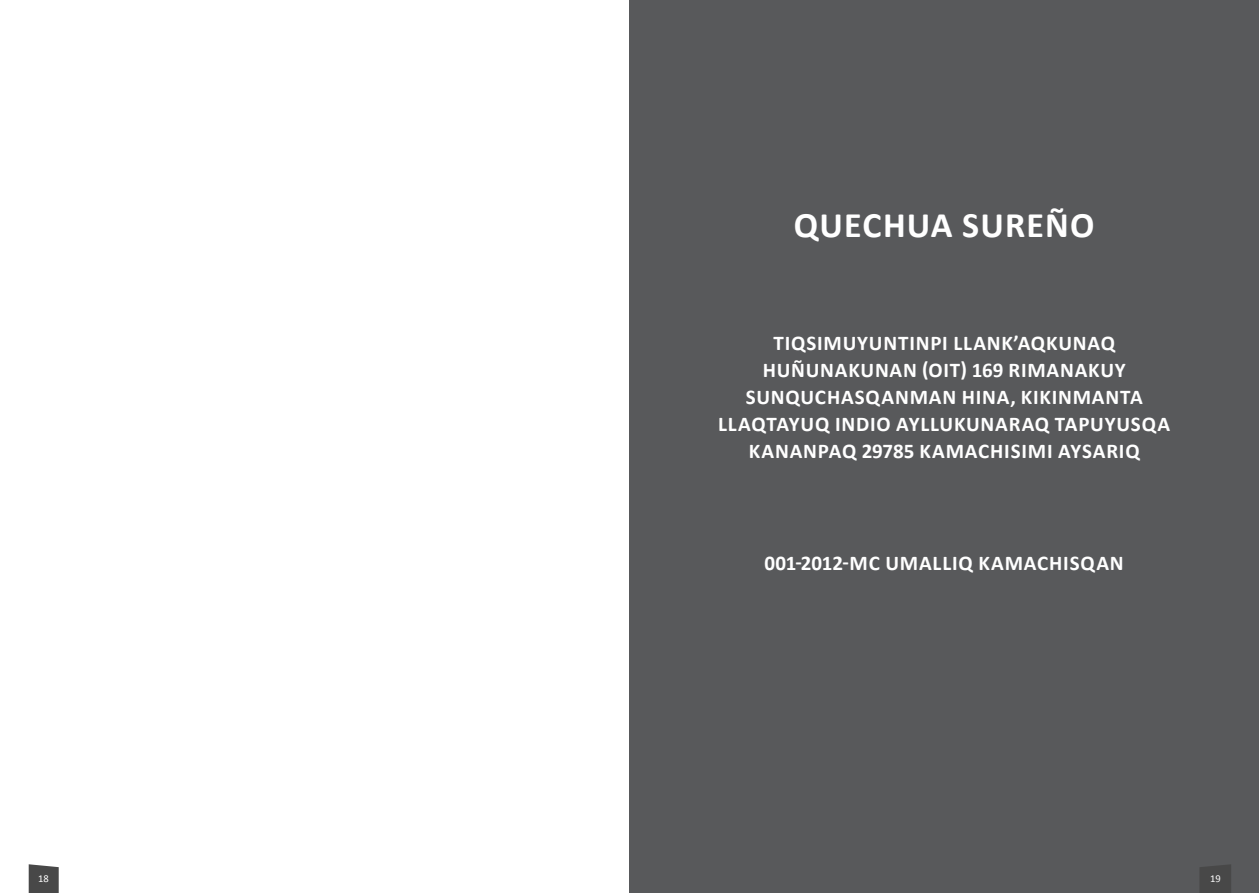
<style>
.page{position:relative;width:1259px;height:893px;background:#fff}
.page>*{position:absolute;margin:0;border:0;box-sizing:border-box;transform-origin:0 0}
.t1{font:700 36px "Calibri";color:#fff}
.t2{font:700 21px/27px "Calibri";letter-spacing:.035em;color:#fff;text-align:center}
.t3{font:10.5px "Calibri";color:#fff}
</style>
<div class="page">
<svg style="left:29px;top:864px;width:30px;height:29px"></svg>
<div style="left:629px;top:0;width:630px;height:893px;background:#58595b"></div>
<svg style="left:1199px;top:864px;width:32px;height:29px"></svg>
<p class="t3" style="left:38px;top:872px;width:12px">18</p>
<h1 class="t1" style="left:794px;top:203px;width:49px">QUECHUA</h1>
<h1 class="t1" style="left:962px;top:203px;width:21px">SURE</h1>
<h1 class="t1" style="left:1045px;top:203px;width:48px">ÑO</h1>
<p class="t2" style="left:718px;top:329px;width:454px">TIQSIMUYUNTINPI LLANK’AQKUNAQ HUÑUNAKUNAN (OIT) 169 RI MANAKUY SUNQUCHASQANMAN HINA, KIKINMANTA LLAQTAYUQ IN DIO AYLLUKUNARAQ TAPUYUSQA KANANPAQ 29785 KAMACHISIMI AYSARIQ</p>
<p class="t2" style="left:764px;top:549px;width:135px">001-2012-MC UMALL</p>
<p class="t2" style="left:952px;top:549px;width:55px">IQ KAMAC</p>
<p class="t2" style="left:1049px;top:549px;width:76px">HISQAN</p>
<p class="t3" style="left:1210px;top:872px;width:12px">19</p>
</div>
